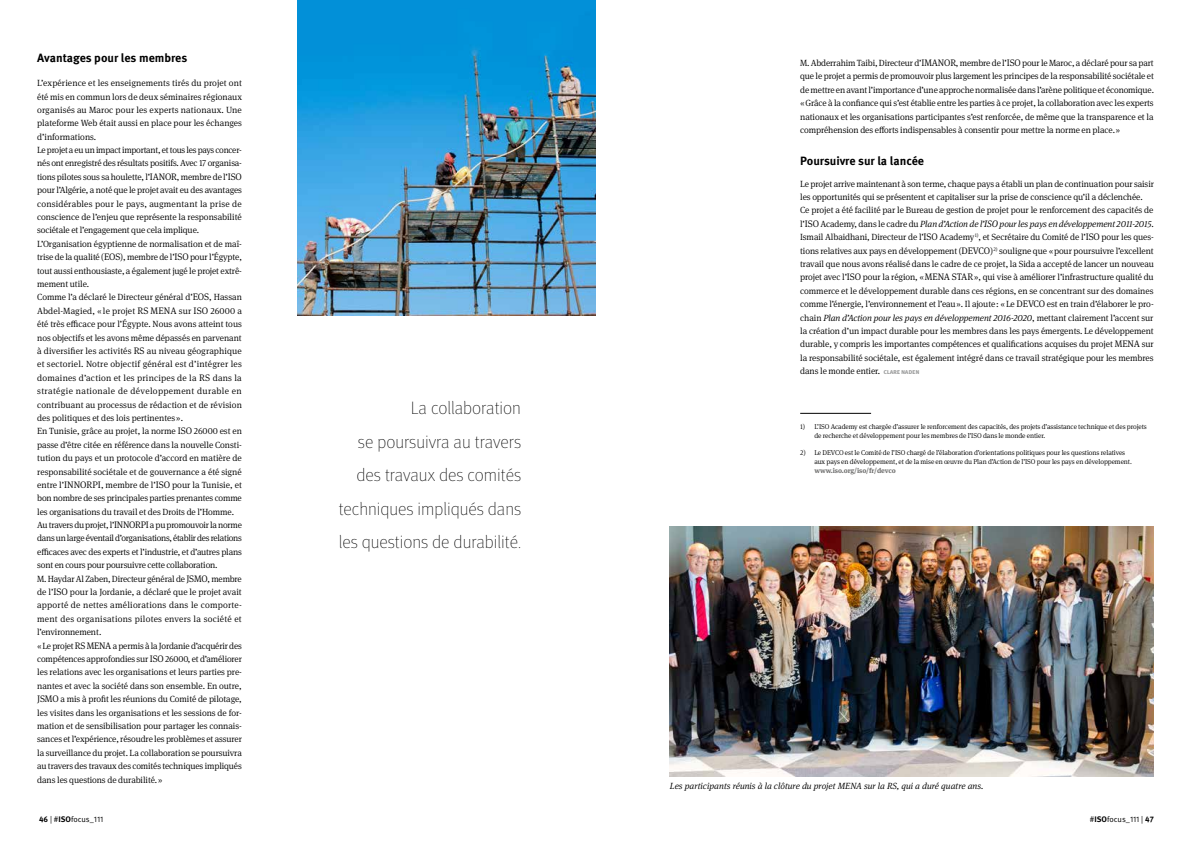
<style>
.page{position:relative;width:1191px;height:842px;background:#fff}
.page>*{position:absolute;margin:0;border:0;box-sizing:border-box;transform-origin:0 0}
.t1{font:100 18px/33.5px "Meta Pro";color:#000;text-align:right}
.t2{font:700 12px "Meta Pro";letter-spacing:-.005em;color:#000}
.t3{font:300 9px/13.4px "Meta Serif Pro";letter-spacing:-.01em;color:#000}
.t4{font:italic 300 9px "Meta Serif Pro";color:#000}
.t5{font:8px "Meta Pro Norm";color:#000}
.t6{font:300 7px/9px "Meta Serif Pro";letter-spacing:-.01em;color:#000}
.t7{font:700 7px "Meta Serif Pro";letter-spacing:-.01em;color:#6f6f6e}
.s1{font-size:9.5px}
.s2{font-style:italic}
.s3{font-style:italic;font-size:9.5px}
.s4{font-family:"Meta Pro";font-weight:700;font-size:7px;color:#9c9d9d}
.s5{font-family:"Meta Pro";font-weight:700}
</style>
<div class="page">
<img style="left:298px;top:0;width:297px;height:316px">
<img style="left:670px;top:526px;width:483px;height:251px">
<hr style="left:800px;top:413px;width:71px;height:1px;background:#000">
<h2 class="t2" style="left:37px;top:48px;width:152px">Avantages pour les membres</h2>
<p class="t3" style="left:37px;top:76px;width:206px">L’expérience et les enseignements tirés du projet ont été mis en commun lors de deux séminaires régionaux organisés au Maroc pour les experts nationaux. Une plateforme Web était aussi en place pour les échanges d’informations.<br>Le projet a eu un impact important, et tous les pays concer&shy;nés ont enregistré des résultats positifs. Avec 17 organisa&shy;tions pilotes sous sa houlette, l’<span class="s1">IANOR</span>, membre de l’<span class="s1">ISO </span>pour l’Algérie, a noté que le projet avait eu des avantages considérables pour le pays, augmentant la prise de conscience de l’enjeu que représente la responsabilité sociétale et l’engagement que cela implique.<br>L’Organisation égyptienne de normalisation et de maî&shy;trise de la qualité (<span class="s1">EOS</span>), membre de l’<span class="s1">ISO</span> pour l’Égypte, tout aussi enthousiaste, a également jugé le projet extrê&shy;mement utile.<br>Comme l’a déclaré le Directeur général d’<span class="s1">EOS</span>, Hassan Abdel-Magied, « le projet <span class="s1">RS MENA</span> sur <span class="s1">ISO</span> 26000 a été très efficace pour l’Égypte. Nous avons atteint tous nos objectifs et les avons même dépassés en parvenant à diversifier les activités <span class="s1">RS</span> au niveau géographique et sectoriel. Notre objectif général est d’intégrer les domaines d’action et les principes de la <span class="s1">RS</span> dans la stratégie nationale de développement durable en contribuant au processus de rédaction et de révision des politiques et des lois pertinentes».<br>En Tunisie, grâce au projet, la norme <span class="s1">ISO</span> 26000 est en passe d’être citée en référence dans la nouvelle Consti&shy;tution du pays et un protocole d’accord en matière de responsabilité sociétale et de gouvernance a été signé entre l’<span class="s1">INNORPI</span>, membre de l’<span class="s1">ISO</span> pour la Tunisie, et bon nombre de ses principales parties prenantes comme les organisations du travail et des Droits de l’Homme.<br>Au travers du projet, l’<span class="s1">INNORPI</span> a pu promouvoir la norme dans un large éventail d’organisations, établir des relations efficaces avec des experts et l’industrie, et d’autres plans sont en cours pour poursuivre cette collaboration.<br>M. Haydar Al Zaben, Directeur général de <span class="s1">JSMO</span>, membre de l’<span class="s1">ISO</span> pour la Jordanie, a déclaré que le projet avait apporté de nettes améliorations dans le comporte&shy;ment des organisations pilotes envers la société et l’environnement.<br>«Le projet <span class="s1">RSMENA</span> a permis à la Jordanie d’acquérir des compétences approfondies sur <span class="s1">ISO</span> 26000, et d’améliorer les relations avec les organisations et leurs parties pre&shy;nantes et avec la société dans son ensemble. En outre, <span class="s1">JSMO</span> a mis à profit les réunions du Comité de pilotage, les visites dans les organisations et les sessions de for&shy;mation et de sensibilisation pour partager les connais&shy;sances et l’expérience, résoudre les problèmes et assurer la surveillance du projet. La collaboration se poursuivra au travers des travaux des comités techniques impliqués dans les questions de durabilité.»</p>
<h1 class="t1" style="left:339px;top:391px;width:184px">La collaboration<br>se poursuivra au travers des travaux des comités techniques impliqués dans les questions de durabilité.</h1>
<p class="t3" style="left:800px;top:56px;width:355px;text-align:justify">M. Abderrahim Taibi, Directeur d’<span class="s1">IMANOR</span>, membre de l’<span class="s1">ISO</span> pour le Maroc, a déclaré pour sa part que le projet a permis de promouvoir plus largement les principes de la responsabilité sociétale et de mettre en avant l’importance d’une approche normalisée dans l’arène politique et économique. «Grâce à la confiance qui s’est établie entre les parties à ce projet, la collaboration avec les experts nationaux et les organisations participantes s’est renforcée, de même que la transparence et la compréhension des efforts indispensables à consentir pour mettre la norme en place.»</p>
<h2 class="t2" style="left:800px;top:151px;width:125px">Poursuivre sur la lancée</h2>
<p class="t3" style="left:800px;top:176px;width:355px">Le projet arrive maintenant à son terme, chaque pays a établi un plan de continuation pour saisir les opportunités qui se présentent et capitaliser sur la prise de conscience qu’il a déclenchée.<br>Ce projet a été facilité par le Bureau de gestion de projet pour le renforcement des capacités de l’<span class="s1">ISO</span> Academy, dans le cadre du <span class="s2">Plan d’Action de l’</span><span class="s3">ISO</span> <span class="s2">pour les pays en développement 2011-2015</span>.<br>Ismail Albaidhani, Directeur de l’<span class="s1">ISO</span> Academy<sup>1)</sup>, et Secrétaire du Comité de l’<span class="s1">ISO</span> pour les ques&shy;tions relatives aux pays en développement (<span class="s1">DEVCO</span>)<sup>2)</sup> souligne que «pour poursuivre l’excellent travail que nous avons réalisé dans le cadre de ce projet, la Sida a accepté de lancer un nouveau projet avec l’<span class="s1">ISO</span> pour la région, «<span class="s1">MENA STAR</span>», qui vise à améliorer l’infrastructure qualité du commerce et le développement durable dans ces régions, en se concentrant sur des domaines comme l’énergie, l’environnement et l’eau». Il ajoute: «Le <span class="s1">DEVCO</span> est en train d’élaborer le pro&shy;chain <span class="s2">Plan d’Action pour les pays en développement 2016-2020</span>, mettant clairement l’accent sur la création d’un impact durable pour les membres dans les pays émergents. Le développement durable, y compris les importantes compétences et qualifications acquises du projet <span class="s1">MENA</span> sur la responsabilité sociétale, est également intégré dans ce travail stratégique pour les membres dans le monde entier. <span class="s4">clare naden</span></p>
<p class="t6" style="left:814px;top:421px;width:334px;text-indent:-14px">1) L’ISO Academy est chargée d’assurer le renforcement des capacités, des projets d’assistance technique et des projets de recherche et développement pour les membres de l’ISO dans le monde entier.</p>
<p class="t6" style="left:814px;top:448px;width:319px;text-indent:-14px">2) Le DEVCO est le Comité de l’ISO chargé de l’élaboration d’orientations politiques pour les questions relatives aux pays en développement, et de la mise en œuvre du Plan d’Action de l’ISO pour les pays en développement.</p>
<p class="t7" style="left:814px;top:465px;width:83px">www.iso.org/iso/fr/devco</p>
<p class="t4" style="left:670px;top:779px;width:315px">Les participants réunis à la clôture du projet MENA sur la RS, qui a duré quatre ans.</p>
<p class="t5" style="left:39px;top:813px;width:66px"><span class="s5">46</span> | #<span class="s5">ISO</span>focus_111</p>
<p class="t5" style="left:1090px;top:813px;width:65px">#<span class="s5">ISO</span>focus_111 | <span class="s5">47</span></p>
</div>
